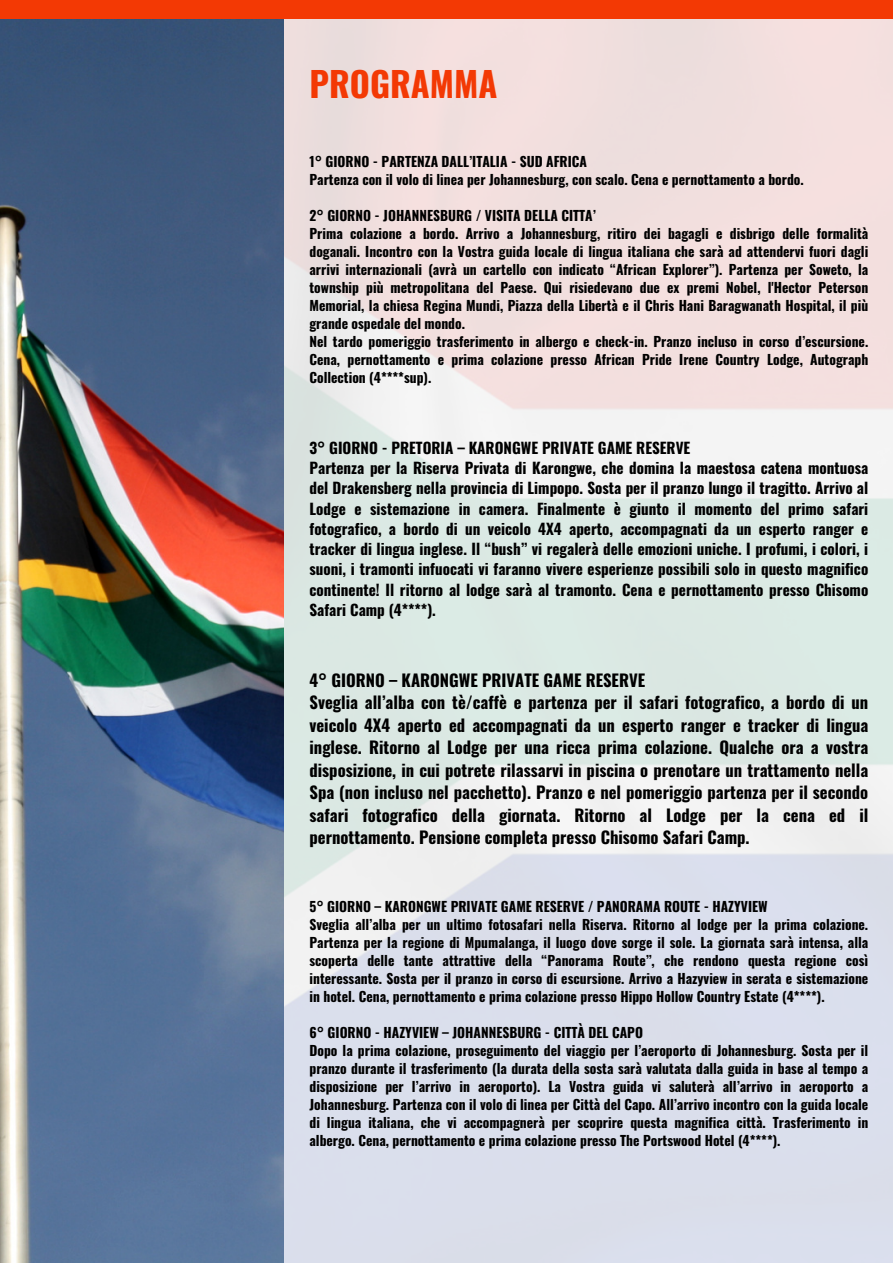
<style>
.page{position:relative;width:893px;height:1264px;background:#fff}
.page>*{position:absolute;margin:0;border:0;box-sizing:border-box;transform-origin:0 0}
.t1{font:700 34.5px "Oswald";color:#f33904}
.t2{font:700 16.65px/22.5px "Oswald";color:#000;text-align:justify}
.t3{font:700 15.15px/20.2px "Oswald";color:#000;text-align:justify}
.t4{font:700 13.65px/18px "Oswald";color:#000;text-align:justify}
</style>
<div class="page">
<img style="left:283px;top:19px;width:609px;height:1243px">
<img style="left:0;top:19px;width:283px;height:1243px">
<div style="left:0;top:0;width:892px;height:19px;background:#f33904"></div>
<p class="t1" style="left:309px;top:57px;width:189px">PROGRAMMA</p>
<p class="t4" style="left:309px;top:152px;width:279px">1° GIORNO - PARTENZA DALL’ITALIA - SUD AFRICA</p>
<p class="t4" style="left:309px;top:170px;width:495px">Partenza con il volo di linea per Johannesburg, con scalo. Cena e pernottamento a bordo.</p>
<p class="t4" style="left:309px;top:206px;width:288px">2° GIORNO - JOHANNESBURG / VISITA DELLA CITTA’</p>
<p class="t4" style="left:309px;top:224px;width:560px">Prima colazione a bordo. Arrivo a Johannesburg, ritiro dei bagagli e disbrigo delle formalità doganali. Incontro con la Vostra guida locale di lingua italiana che sarà ad attendervi fuori dagli arrivi internazionali (avrà un cartello con indicato “African Explorer”). Partenza per Soweto, la township più metropolitana del Paese. Qui risiedevano due ex premi Nobel, l'Hector Peterson Memorial, la chiesa Regina Mundi, Piazza della Libertà e il Chris Hani Baragwanath Hospital, il più grande ospedale del mondo.</p>
<p class="t4" style="left:309px;top:332px;width:560px">Nel tardo pomeriggio trasferimento in albergo e check-in. Pranzo incluso in corso d’escursione.<br>Cena, pernottamento e prima colazione presso African Pride Irene Country Lodge, Autograph Collection (4****sup).</p>
<p class="t3" style="left:309px;top:437px;width:382px">3° GIORNO - PRETORIA – KARONGWE PRIVATE GAME RESERVE</p>
<p class="t3" style="left:309px;top:457px;width:560px">Partenza per la Riserva Privata di Karongwe, che domina la maestosa catena montuosa del Drakensberg nella provincia di Limpopo. Sosta per il pranzo lungo il tragitto. Arrivo al Lodge e sistemazione in camera. Finalmente è giunto il momento del primo safari fotografico, a bordo di un veicolo 4X4 aperto, accompagnati da un esperto ranger e tracker di lingua inglese. Il “bush” vi regalerà delle emozioni uniche. I profumi, i colori, i suoni, i tramonti infuocati vi faranno vivere esperienze possibili solo in questo magnifico continente! Il ritorno al lodge sarà al tramonto. Cena e pernottamento presso Chisomo Safari Camp (4****).</p>
<p class="t2" style="left:309px;top:668px;width:337px">4° GIORNO – KARONGWE PRIVATE GAME RESERVE</p>
<p class="t2" style="left:309px;top:690px;width:560px">Sveglia all’alba con tè/caffè e partenza per il safari fotografico, a bordo di un veicolo 4X4 aperto ed accompagnati da un esperto ranger e tracker di lingua inglese. Ritorno al Lodge per una ricca prima colazione. Qualche ora a vostra disposizione, in cui potrete rilassarvi in piscina o prenotare un trattamento nella Spa (non incluso nel pacchetto). Pranzo e nel pomeriggio partenza per il secondo safari fotografico della giornata. Ritorno al Lodge per la cena ed il pernottamento. Pensione completa presso Chisomo Safari Camp.</p>
<p class="t4" style="left:309px;top:896px;width:459px">5° GIORNO – KARONGWE PRIVATE GAME RESERVE / PANORAMA ROUTE - HAZYVIEW</p>
<p class="t4" style="left:309px;top:914px;width:560px">Sveglia all’alba per un ultimo fotosafari nella Riserva. Ritorno al lodge per la prima colazione.<br>Partenza per la regione di Mpumalanga, il luogo dove sorge il sole. La giornata sarà intensa, alla scoperta delle tante attrattive della “Panorama Route”, che rendono questa regione così interessante. Sosta per il pranzo in corso di escursione. Arrivo a Hazyview in serata e sistemazione in hotel. Cena, pernottamento e prima colazione presso Hippo Hollow Country Estate (4****).</p>
<p class="t4" style="left:309px;top:1022px;width:335px">6° GIORNO - HAZYVIEW – JOHANNESBURG - CITTÀ DEL CAPO</p>
<p class="t4" style="left:309px;top:1040px;width:560px">Dopo la prima colazione, proseguimento del viaggio per l’aeroporto di Johannesburg. Sosta per il pranzo durante il trasferimento (la durata della sosta sarà valutata dalla guida in base al tempo a disposizione per l’arrivo in aeroporto). La Vostra guida vi saluterà all’arrivo in aeroporto a Johannesburg. Partenza con il volo di linea per Città del Capo. All’arrivo incontro con la guida locale di lingua italiana, che vi accompagnerà per scoprire questa magnifica città. Trasferimento in albergo. Cena, pernottamento e prima colazione presso The Portswood Hotel (4****).</p>
</div>
